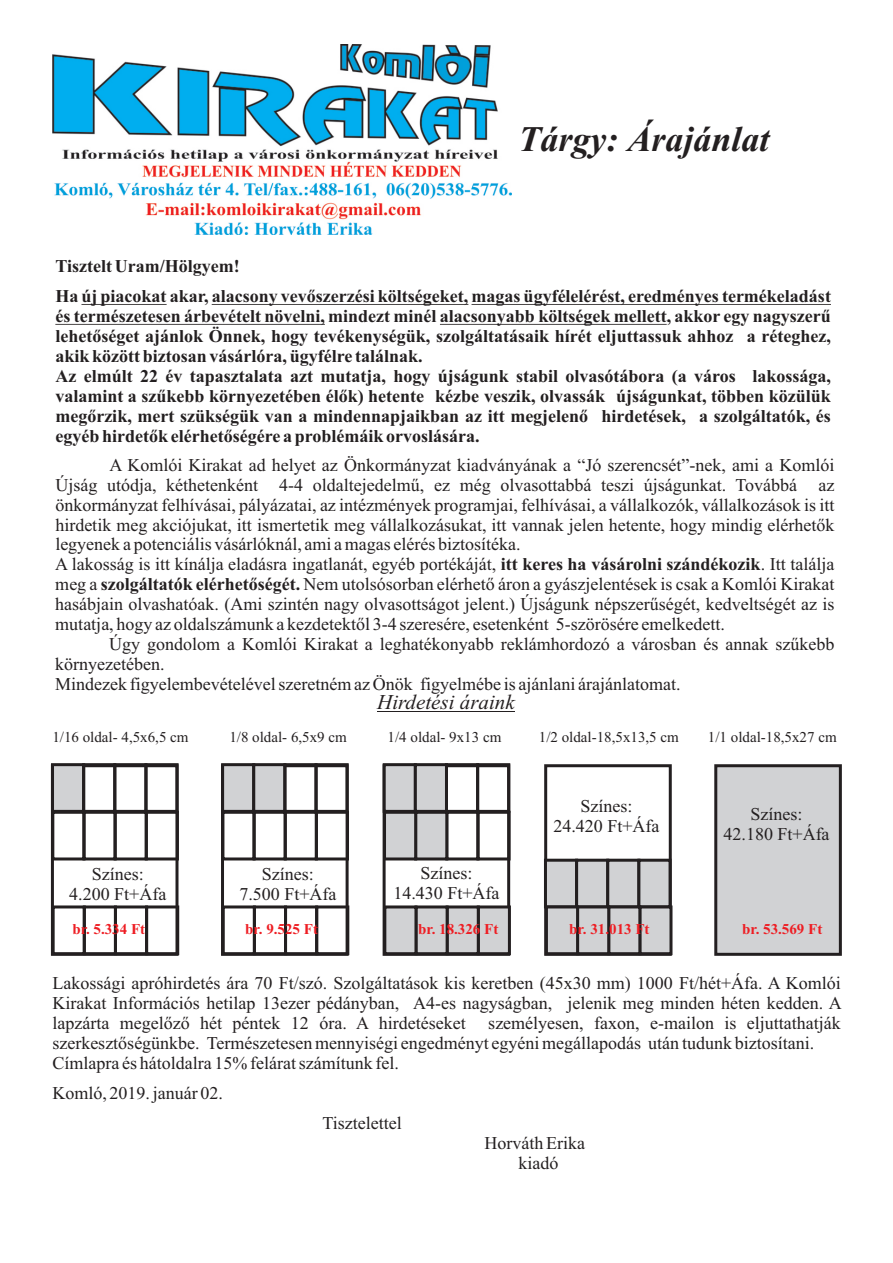
<style>
.page{position:relative;width:893px;height:1263px;background:#fff}
.page>*{position:absolute;margin:0;border:0;box-sizing:border-box;transform-origin:0 0}
.t1{font:italic 700 36px "Times New Roman";color:#231f20}
.t2{font:italic 21px "Times New Roman";color:#231f20}
.t3{font:18px/20px "Times New Roman";color:#231f20;text-align:center}
.t4{font:700 18px/20px "Times New Roman";color:#231f20}
.t5{font:15px "Times New Roman";color:#231f20}
.t6{font:700 15px "Times New Roman";color:#ee1d23}
.s1{font-weight:700}
</style>
<div class="page">
<div style="left:51px;top:764px;width:127px;height:192px;border:3px solid #231f20"></div>
<div style="left:221px;top:764px;width:128px;height:192px;border:3px solid #231f20"></div>
<div style="left:544px;top:764px;width:128px;height:192px;border:3px solid #231f20"></div>
<svg style="left:714px;top:764px;width:128px;height:192px;background:#c4c5c6"></svg>
<svg style="left:50px;top:763px;width:37px;height:51px;background:#b6b6b8"></svg>
<div style="left:82px;top:763px;width:34px;height:50px;border:3px solid #231f20"></div>
<svg style="left:221px;top:763px;width:67px;height:48px;background:#b3b3b4"></svg>
<div style="left:113px;top:763px;width:34px;height:50px;border:3px solid #231f20"></div>
<div style="left:283px;top:763px;width:35px;height:50px;border:3px solid #231f20"></div>
<div style="left:445px;top:763px;width:34px;height:50px;border:3px solid #231f20"></div>
<div style="left:144px;top:763px;width:35px;height:50px;border:3px solid #231f20"></div>
<div style="left:315px;top:763px;width:34px;height:50px;border:3px solid #231f20"></div>
<div style="left:476px;top:763px;width:34px;height:50px;border:3px solid #231f20"></div>
<div style="left:145px;top:811px;width:34px;height:49px;border:3px solid #231f20"></div>
<div style="left:315px;top:811px;width:34px;height:49px;border:3px solid #231f20"></div>
<div style="left:476px;top:811px;width:35px;height:49px;border:3px solid #231f20"></div>
<div style="left:114px;top:811px;width:34px;height:49px;border:3px solid #231f20"></div>
<div style="left:284px;top:811px;width:34px;height:49px;border:3px solid #231f20"></div>
<div style="left:445px;top:811px;width:34px;height:49px;border:3px solid #231f20"></div>
<div style="left:82px;top:811px;width:35px;height:49px;border:3px solid #231f20"></div>
<div style="left:253px;top:811px;width:34px;height:49px;border:3px solid #231f20"></div>
<div style="left:51px;top:811px;width:34px;height:49px;border:3px solid #231f20"></div>
<div style="left:221px;top:811px;width:35px;height:49px;border:3px solid #231f20"></div>
<svg style="left:382px;top:763px;width:68px;height:99px;background:#ababad"></svg>
<div style="left:145px;top:905px;width:34px;height:50px;border:3px solid #231f20"></div>
<div style="left:315px;top:905px;width:34px;height:50px;border:3px solid #231f20"></div>
<div style="left:114px;top:905px;width:34px;height:50px;border:3px solid #231f20"></div>
<div style="left:284px;top:905px;width:34px;height:50px;border:3px solid #231f20"></div>
<div style="left:83px;top:905px;width:34px;height:50px;border:3px solid #231f20"></div>
<div style="left:253px;top:905px;width:34px;height:50px;border:3px solid #231f20"></div>
<div style="left:52px;top:905px;width:34px;height:50px;border:3px solid #231f20"></div>
<div style="left:222px;top:905px;width:34px;height:50px;border:3px solid #231f20"></div>
<svg style="left:382px;top:904px;width:129px;height:52px;background:#a9a9aa"></svg>
<svg style="left:544px;top:857px;width:129px;height:99px;background:#acacad"></svg>
<hr style="left:377px;top:710px;width:138px;height:1px;background:#231f20">
<hr style="left:81px;top:304px;width:86px;height:1px;background:#231f20">
<hr style="left:212px;top:304px;width:256px;height:1px;background:#231f20">
<hr style="left:471px;top:304px;width:360px;height:1px;background:#231f20">
<hr style="left:55px;top:324px;width:270px;height:1px;background:#231f20">
<hr style="left:440px;top:324px;width:227px;height:1px;background:#231f20">
<img style="left:52px;top:44px;width:459px;height:190px">
<h1 class="t1" style="left:519px;top:127px;width:253px">Tárgy: Árajánlat</h1>
<p class="t4" style="left:55px;top:253px;width:777px;line-height:29.8px">Tisztelt Uram/Hölgyem!<br>Ha új piacokat akar, alacsony vevõszerzési költségeket, magas ügyfélelérést, eredményes termékeladást</p>
<p class="t4" style="left:55px;top:308px;width:777px">és természetesen árbevételt növelni, mindezt minél alacsonyabb költségek mellett, akkor egy nagyszerû lehetõséget ajánlok Önnek, hogy tevékenységük, szolgáltatásaik hírét eljuttassuk ahhoz a réteghez, akik között biztosan vásárlóra, ügyfélre találnak.<br>Az elmúlt 22 év tapasztalata azt mutatja, hogy újságunk stabil olvasótábora (a város lakossága, valamint a szûkebb környezetében élõk) hetente kézbe veszik, olvassák újságunkat, többen közülük megõrzik, mert szükségük van a mindennapjaikban az itt megjelenõ hirdetések, a szolgáltatók, és egyéb hirdetõk elérhetõségére a problémáik orvoslására.</p>
<p class="t3" style="left:55px;top:456px;width:781px;text-align:left;text-indent:54px">A Komlói Kirakat ad helyet az Önkormányzat kiadványának a “Jó szerencsét”-nek, ami a Komlói Újság utódja, kéthetenként 4-4 oldaltejedelmû, ez még olvasottabbá teszi újságunkat. Továbbá az önkormányzat felhívásai, pályázatai, az intézmények programjai, felhívásai, a vállalkozók, vállalkozások is itt hirdetik meg akciójukat, itt ismertetik meg vállalkozásukat, itt vannak jelen hetente, hogy mindig elérhetõk legyenek a potenciális vásárlóknál, ami a magas elérés biztosítéka.<br>A lakosság is itt kínálja eladásra ingatlanát, egyéb portékáját, <span class="s1">itt keres ha vásárolni szándékozik</span>. Itt találja meg a <span class="s1">szolgáltatók elérhetõségét.</span> Nem utolsósorban elérhetõ áron a gyászjelentések is csak a Komlói Kirakat hasábjain olvashatóak. (Ami szintén nagy olvasottságot jelent.) Újságunk népszerûségét, kedveltségét az is mutatja, hogy az oldalszámunk a kezdetektõl 3-4 szeresére, esetenként 5-szörösére emelkedett.</p>
<p class="t3" style="left:55px;top:636px;width:780px;text-align:left;text-indent:54px">Úgy gondolom a Komlói Kirakat a leghatékonyabb reklámhordozó a városban és annak szûkebb környezetében.<br>Mindezek figyelembevételével szeretném az Önök figyelmébe is ajánlani árajánlatomat.</p>
<p class="t5" style="left:52px;top:731px;width:138px">1/16 oldal- 4,5x6,5 cm</p>
<p class="t5" style="left:229px;top:731px;width:119px">1/8 oldal- 6,5x9 cm</p>
<p class="t5" style="left:388px;top:731px;width:115px">1/4 oldal- 9x13 cm</p>
<p class="t5" style="left:539px;top:731px;width:141px">1/2 oldal-18,5x13,5 cm</p>
<p class="t5" style="left:708px;top:731px;width:130px">1/1 oldal-18,5x27 cm</p>
<p class="t2" style="left:377px;top:694px;width:139px">Hirdetési áraink</p>
<p class="t3" style="left:69px;top:865px;width:99px">Színes:<br>4.200 Ft+Áfa</p>
<p class="t3" style="left:239px;top:865px;width:99px">Színes:<br>7.500 Ft+Áfa</p>
<p class="t3" style="left:393px;top:865px;width:108px">Színes:<br>14.430 Ft+Áfa</p>
<p class="t3" style="left:553px;top:797px;width:108px">Színes:<br>24.420 Ft+Áfa</p>
<p class="t3" style="left:723px;top:806px;width:108px">Színes:<br>42.180 Ft+Áfa</p>
<p class="t6" style="left:72px;top:924px;width:74px">br. 5.334 Ft</p>
<p class="t6" style="left:245px;top:924px;width:74px">br. 9.525 Ft</p>
<p class="t6" style="left:418px;top:924px;width:82px">br. 18.326 Ft</p>
<p class="t6" style="left:569px;top:924px;width:82px">br. 31.013 Ft</p>
<p class="t6" style="left:742px;top:924px;width:82px">br. 53.569 Ft</p>
<p class="t3" style="left:52px;top:975px;width:791px;text-align:justify">Lakossági apróhirdetés ára 70 Ft/szó. Szolgáltatások kis keretben (45x30 mm) 1000 Ft/hét+Áfa. A Komlói Kirakat Információs hetilap 13ezer pédányban, A4-es nagyságban, jelenik meg minden héten kedden. A lapzárta megelõzõ hét péntek 12 óra. A hirdetéseket</p>
<p class="t3" style="left:52px;top:1015px;width:790px;text-align:left;text-indent:436px">személyesen, faxon, e-mailon is eljuttathatják szerkesztõségünkbe. Természetesen mennyiségi engedményt egyéni megállapodás után tudunk biztosítani.<br>Címlapra és hátoldalra 15% felárat számítunk fel.</p>
<p class="t3" style="left:52px;top:1085px;width:172px">Komló, 2019. január 02.</p>
<p class="t3" style="left:322px;top:1114px;width:81px">Tisztelettel</p>
<p class="t3" style="left:484px;top:1134px;width:102px">Horváth Erika kiadó</p>
</div>
